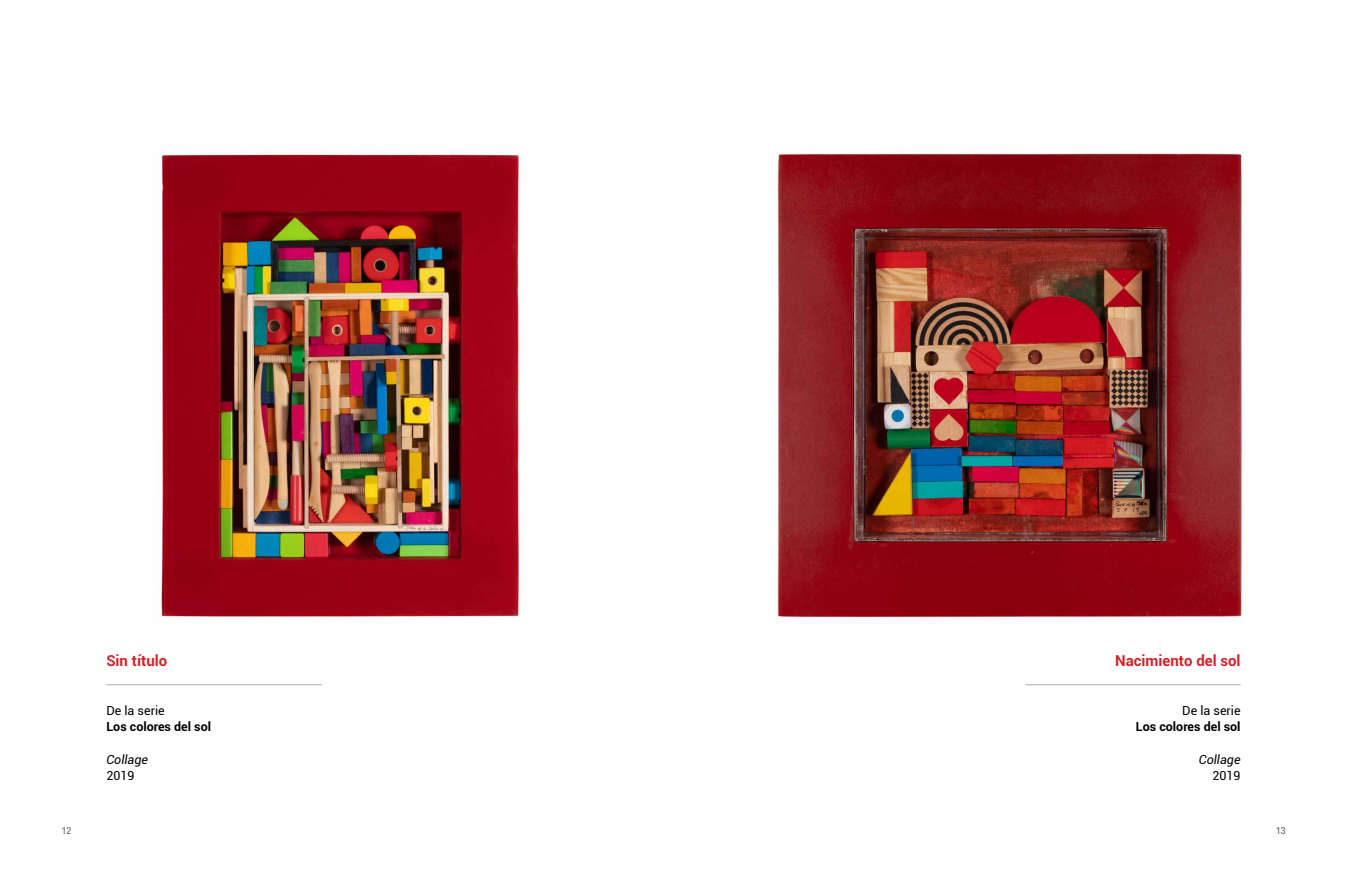
<style>
.page{position:relative;width:1347px;height:886px;background:#fff}
.page>*{position:absolute;margin:0;border:0;box-sizing:border-box;transform-origin:0 0}
.t1{font:700 15px "Roboto";color:#d2232a}
.t2{font:700 12.5px "Roboto";color:#000}
.t3{font:12.5px "Roboto";color:#000}
.t4{font:italic 12.5px "Roboto";color:#000}
.t5{font:condensed 10px "Helvetica Neue LT Com";color:#58595b}
</style>
<div class="page">
<img style="left:777px;top:152px;width:468px;height:469px">
<img style="left:160px;top:153px;width:360px;height:464px">
<hr style="left:1025px;top:684px;width:215px;height:1px;background:#bcbec0">
<hr style="left:106px;top:684px;width:216px;height:1px;background:#bcbec0">
<p class="t1" style="left:106px;top:650px;width:62px">Sin título</p>
<p class="t3" style="left:106px;top:701px;width:60px">De la serie</p>
<p class="t2" style="left:106px;top:718px;width:106px">Los colores del sol</p>
<p class="t4" style="left:106px;top:750px;width:43px">Collage</p>
<p class="t3" style="left:106px;top:766px;width:30px">2019</p>
<p class="t1" style="left:1115px;top:650px;width:127px">Nacimiento del sol</p>
<p class="t3" style="left:1182px;top:701px;width:60px">De la serie</p>
<p class="t2" style="left:1135px;top:718px;width:106px">Los colores del sol</p>
<p class="t4" style="left:1198px;top:750px;width:43px">Collage</p>
<p class="t3" style="left:1212px;top:766px;width:30px">2019</p>
<p class="t5" style="left:62px;top:824px;width:11px">12</p>
<p class="t5" style="left:1276px;top:824px;width:11px">13</p>
</div>
